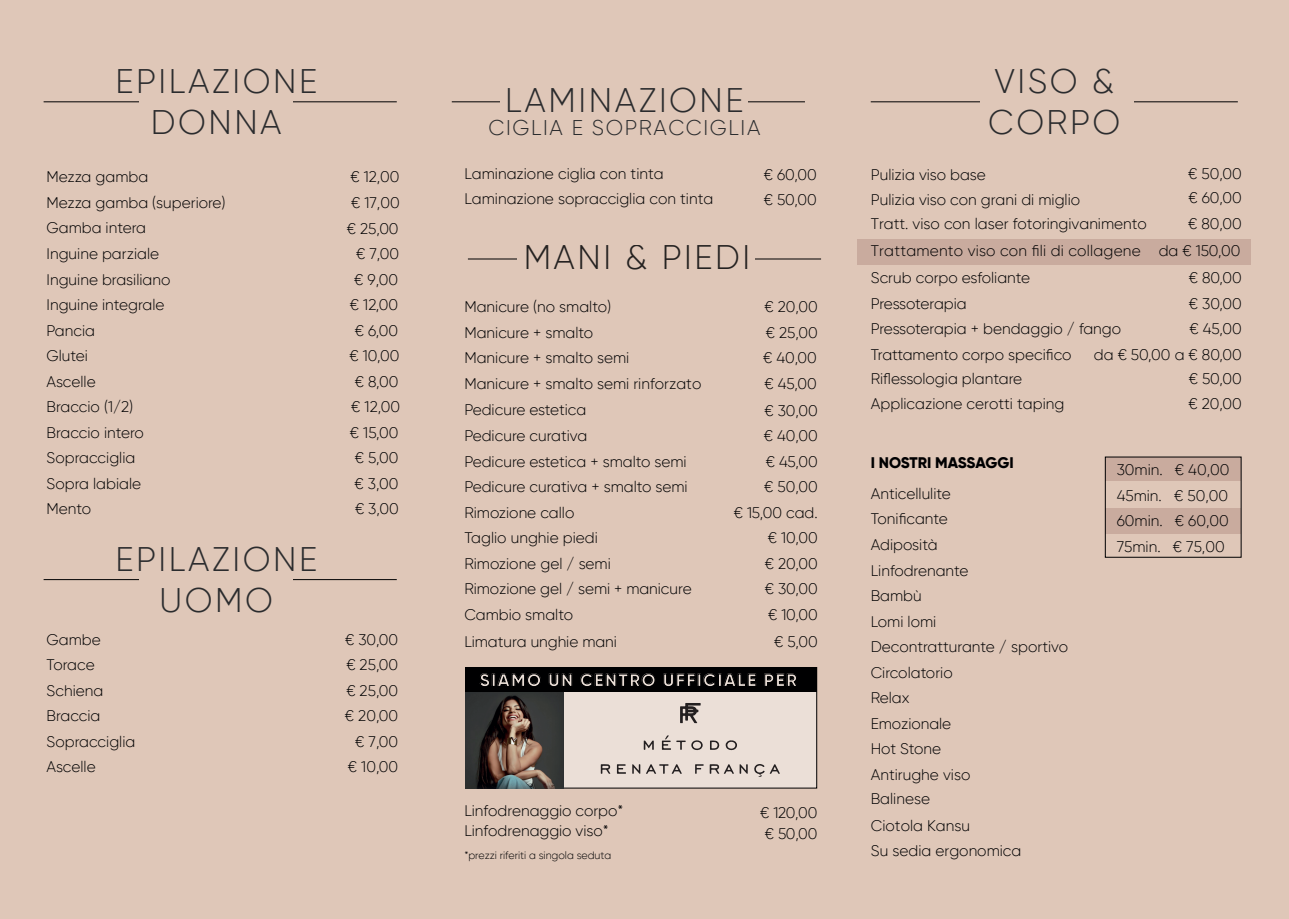
<style>
.page{position:relative;width:1289px;height:919px;background:#fff}
.page>*{position:absolute;margin:0;border:0;box-sizing:border-box;transform-origin:0 0}
.t1{font:300 34.05px/40.8px "Gilroy";letter-spacing:.075em;color:#2b2c2e;text-align:center}
.t2{font:300 21.3px "Gilroy";letter-spacing:.075em;color:#2b2c2e}
.t3{font:800 17.7px "Gilroy";letter-spacing:.075em;color:#ebdfd7}
.t4{font:300 15.3px/25.5px "Gilroy";color:#000001}
.t5{font:800 15.3px "Gilroy";letter-spacing:-.005em;color:#000001}
.t6{font:300 10.65px "Gilroy";letter-spacing:-.005em;color:#000001}
</style>
<div class="page">
<div style="left:0;top:0;width:1288px;height:918px;background:#dfc7b8"></div>
<div style="left:857px;top:239px;width:394px;height:25px;background:#c9ab9e"></div>
<hr style="left:44px;top:101px;width:353px;height:1px;background:#000001">
<hr style="left:468px;top:259px;width:353px;height:1px;background:#000001">
<div style="left:517px;top:230px;width:238px;height:55px;background:#dfc7b8"></div>
<div style="left:1105px;top:457px;width:136px;height:24px;background:#c9ab9e"></div>
<div style="left:1105px;top:508px;width:136px;height:26px;background:#c9ab9e"></div>
<div style="left:139px;top:46px;width:154px;height:107px;background:#dfc7b8"></div>
<hr style="left:870px;top:101px;width:367px;height:1px;background:#000001">
<div style="left:980px;top:46px;width:153px;height:107px;background:#dfc7b8"></div>
<hr style="left:452px;top:101px;width:353px;height:1px;background:#000001">
<div style="left:500px;top:46px;width:247px;height:107px;background:#dfc7b8"></div>
<hr style="left:44px;top:579px;width:353px;height:1px;background:#000001">
<div style="left:139px;top:524px;width:154px;height:106px;background:#dfc7b8"></div>
<div style="left:465px;top:667px;width:352px;height:121px;background:#ebdfd7;border:1px solid #000001"></div>
<img style="left:465px;top:691px;width:98px;height:97px">
<svg style="left:680px;top:703px;width:20px;height:20px"></svg>
<svg style="left:600px;top:764px;width:10px;height:9px"></svg>
<svg style="left:643px;top:740px;width:10px;height:9px"></svg>
<svg style="left:725px;top:740px;width:12px;height:10px"></svg>
<svg style="left:617px;top:764px;width:9px;height:9px"></svg>
<svg style="left:710px;top:740px;width:9px;height:9px"></svg>
<svg style="left:632px;top:764px;width:8px;height:9px"></svg>
<svg style="left:754px;top:764px;width:26px;height:12px"></svg>
<svg style="left:709px;top:764px;width:38px;height:10px"></svg>
<svg style="left:695px;top:764px;width:8px;height:9px"></svg>
<svg style="left:646px;top:764px;width:36px;height:10px"></svg>
<svg style="left:662px;top:735px;width:40px;height:15px"></svg>
<div style="left:465px;top:667px;width:351px;height:24px;background:#000001"></div>
<h1 class="t1" style="left:115px;top:61px;width:203px">EPILAZIONE<br>DONNA</h1>
<h1 class="t1" style="left:988px;top:61px;width:134px;text-align:left">VISO &amp;<br>CORPO</h1>
<h1 class="t1" style="left:505px;top:80px;width:240px">LAMINAZIONE</h1>
<h2 class="t2" style="left:488px;top:114px;width:273px">CIGLIA E SOPRACCIGLIA</h2>
<p class="t4" style="left:47px;top:164px;width:180px">Mezza gamba<br>Mezza gamba (superiore)<br>Gamba intera<br>Inguine parziale<br>Inguine brasiliano<br>Inguine integrale<br>Pancia<br>Glutei<br>Ascelle<br>Braccio (1/2)<br>Braccio intero<br>Sopracciglia<br>Sopra labiale<br>Mento</p>
<p class="t4" style="left:347px;top:164px;width:55px;text-align:center">€ 12,00 € 17,00 € 25,00 € 7,00 € 9,00 € 12,00 € 6,00 € 10,00 € 8,00 € 12,00 € 15,00 € 5,00 € 3,00 € 3,00</p>
<p class="t4" style="left:464px;top:160px;width:201px">Laminazione ciglia con tinta</p>
<p class="t4" style="left:764px;top:162px;width:54px">€ 60,00</p>
<p class="t4" style="left:464px;top:185px;width:250px">Laminazione sopracciglia con tinta</p>
<p class="t4" style="left:763px;top:186px;width:54px">€ 50,00</p>
<h1 class="t1" style="left:523px;top:237px;width:228px">MANI &amp; PIEDI</h1>
<p class="t4" style="left:464px;top:294px;width:166px">Manicure (no smalto)<br>Manicure + smalto<br>Manicure + smalto semi</p>
<p class="t4" style="left:763px;top:294px;width:56px;text-align:justify">€ 20,00 € 25,00 € 40,00</p>
<p class="t4" style="left:464px;top:371px;width:238px">Manicure + smalto semi rinforzato</p>
<p class="t4" style="left:733px;top:371px;width:85px;text-align:right">€ 45,00<br>€ 30,00<br>€ 40,00<br>€ 45,00<br>€ 50,00<br>€ 15,00 cad.</p>
<p class="t4" style="left:765px;top:550px;width:54px">€ 20,00</p>
<p class="t4" style="left:464px;top:397px;width:229px">Pedicure estetica<br>Pedicure curativa<br>Pedicure estetica + smalto semi<br>Pedicure curativa + smalto semi<br>Rimozione callo<br>Taglio unghie piedi<br>Rimozione gel / semi<br>Rimozione gel / semi + manicure</p>
<p class="t4" style="left:768px;top:525px;width:51px">€ 10,00</p>
<p class="t4" style="left:764px;top:576px;width:54px">€ 30,00</p>
<h1 class="t1" style="left:115px;top:538px;width:203px">EPILAZIONE<br>UOMO</h1>
<p class="t4" style="left:464px;top:602px;width:110px">Cambio smalto</p>
<p class="t4" style="left:768px;top:602px;width:51px">€ 10,00</p>
<p class="t4" style="left:464px;top:628px;width:154px">Limatura unghie mani</p>
<p class="t4" style="left:774px;top:628px;width:45px">€ 5,00</p>
<p class="t4" style="left:47px;top:626px;width:90px">Gambe<br>Torace<br>Schiena<br>Braccia<br>Sopracciglia<br>Ascelle</p>
<p class="t4" style="left:345px;top:626px;width:55px;text-align:right">€ 30,00 € 25,00 € 25,00 € 20,00 € 7,00 € 10,00</p>
<p class="t3" style="left:479px;top:669px;width:319px">SIAMO UN CENTRO UFFICIALE PER</p>
<p class="t4" style="left:464px;top:797px;width:160px">Linfodrenaggio corpo*</p>
<p class="t6" style="left:464px;top:848px;width:148px">*prezzi riferiti a singola seduta</p>
<p class="t4" style="left:760px;top:800px;width:59px">€ 120,00</p>
<p class="t4" style="left:464px;top:817px;width:146px">Linfodrenaggio viso*</p>
<p class="t4" style="left:764px;top:820px;width:54px">€ 50,00</p>
<p class="t4" style="left:870px;top:161px;width:117px">Pulizia viso base</p>
<p class="t4" style="left:1188px;top:160px;width:55px">€ 50,00</p>
<p class="t4" style="left:870px;top:187px;width:211px">Pulizia viso con grani di miglio</p>
<p class="t4" style="left:1188px;top:185px;width:55px">€ 60,00</p>
<p class="t4" style="left:870px;top:210px;width:278px">Tratt. viso con laser fotoringivanimento</p>
<p class="t4" style="left:1188px;top:210px;width:55px">€ 80,00</p>
<p class="t4" style="left:870px;top:238px;width:371px">Trattamento viso con fili di collagene da € 150,00</p>
<p class="t4" style="left:1188px;top:290px;width:55px">€ 30,00 € 45,00</p>
<p class="t4" style="left:870px;top:366px;width:153px">Riflessologia plantare</p>
<p class="t4" style="left:1188px;top:366px;width:54px">€ 50,00</p>
<p class="t4" style="left:870px;top:265px;width:252px">Scrub corpo esfoliante<br>Pressoterapia<br>Pressoterapia + bendaggio / fango<br>Trattamento corpo specifico</p>
<p class="t4" style="left:1188px;top:265px;width:55px">€ 80,00</p>
<p class="t4" style="left:1093px;top:341px;width:149px">da € 50,00 a € 80,00</p>
<p class="t4" style="left:871px;top:390px;width:195px">Applicazione cerotti taping</p>
<p class="t4" style="left:1188px;top:390px;width:55px">€ 20,00</p>
<p class="t5" style="left:870px;top:452px;width:144px">I NOSTRI MASSAGGI</p>
<p class="t4" style="left:870px;top:480px;width:199px">Anticellulite<br>Tonificante<br>Adiposità<br>Linfodrenante<br>Bambù<br>Lomi lomi<br>Decontratturante / sportivo<br>Circolatorio<br>Relax<br>Emozionale<br>Hot Stone<br>Antirughe viso<br>Balinese</p>
<p class="t4" style="left:871px;top:812px;width:152px">Ciotola Kansu<br>Su sedia ergonomica</p>
<p class="t4" style="left:1116px;top:457px;width:114px;text-align:justify">30min. € 40,00<br>45min. € 50,00<br>60min. € 60,00<br>75min. € 75,00</p>
</div>
